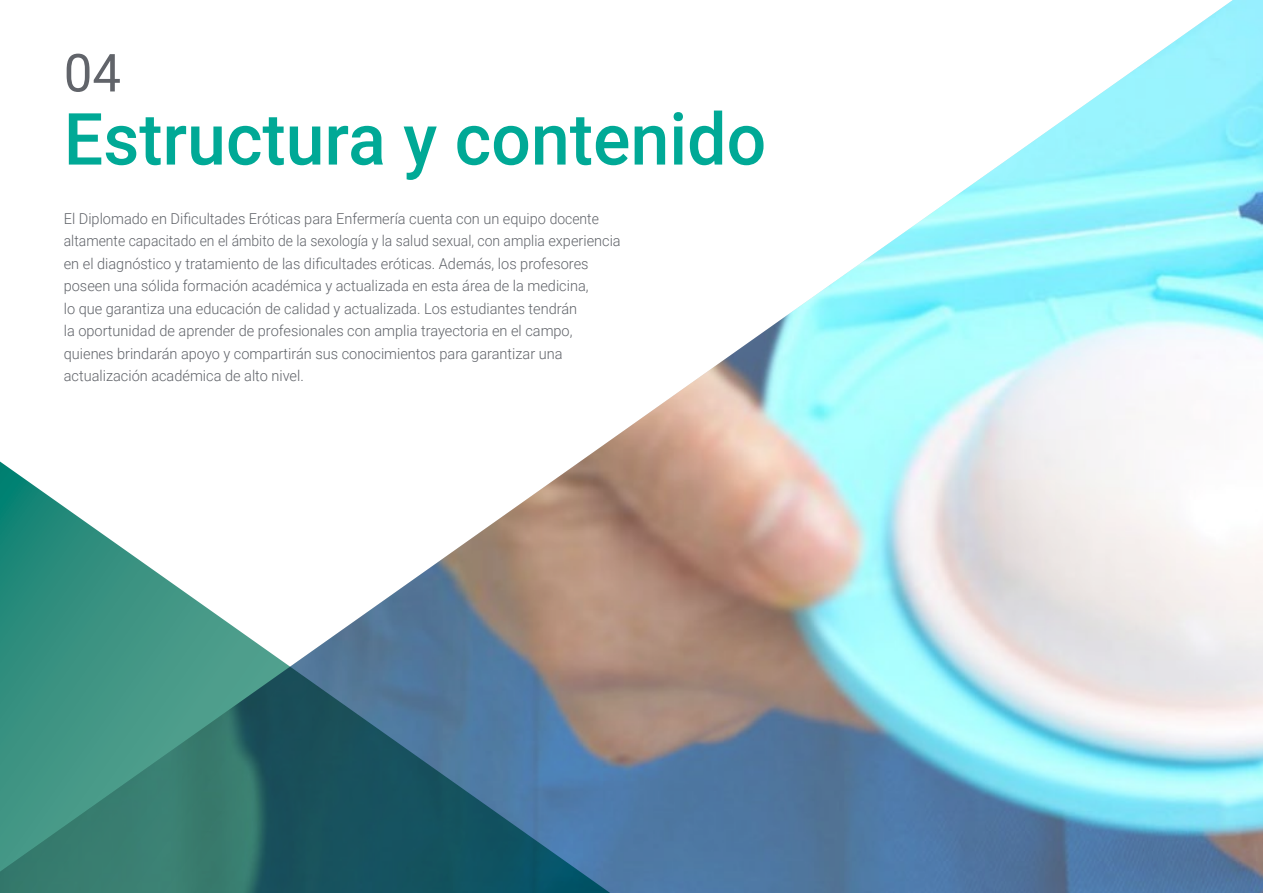
<style>
.page{position:relative;width:1263px;height:893px;background:#fff}
.page>*{position:absolute;margin:0;border:0;box-sizing:border-box;transform-origin:0 0}
.t1{font:500 72px "Roboto";color:#00a996}
.t2{font:52.5px "Roboto";color:#61646a}
.t3{font:300 15px/22.5px "Roboto";color:#61646a}
</style>
<div class="page">
<img style="left:602px;top:0;width:661px;height:893px">
<svg style="left:0;top:446px;width:640px;height:447px"></svg>
<h2 class="t2" style="left:64px;top:36px;width:59px">04</h2>
<h1 class="t1" style="left:64px;top:89px;width:704px">Estructura y contenido</h1>
<p class="t3" style="left:64px;top:207px;width:558px">El Diplomado en Dificultades Eróticas para Enfermería cuenta con un equipo docente altamente capacitado en el ámbito de la sexología y la salud sexual, con amplia experiencia en el diagnóstico y tratamiento de las dificultades eróticas. Además, los profesores poseen una sólida formación académica y actualizada en esta área de la medicina,<br>lo que garantiza una educación de calidad y actualizada. Los estudiantes tendrán<br>la oportunidad de aprender de profesionales con amplia trayectoria en el campo, quienes brindarán apoyo y compartirán sus conocimientos para garantizar una actualización académica de alto nivel.</p>
</div>
